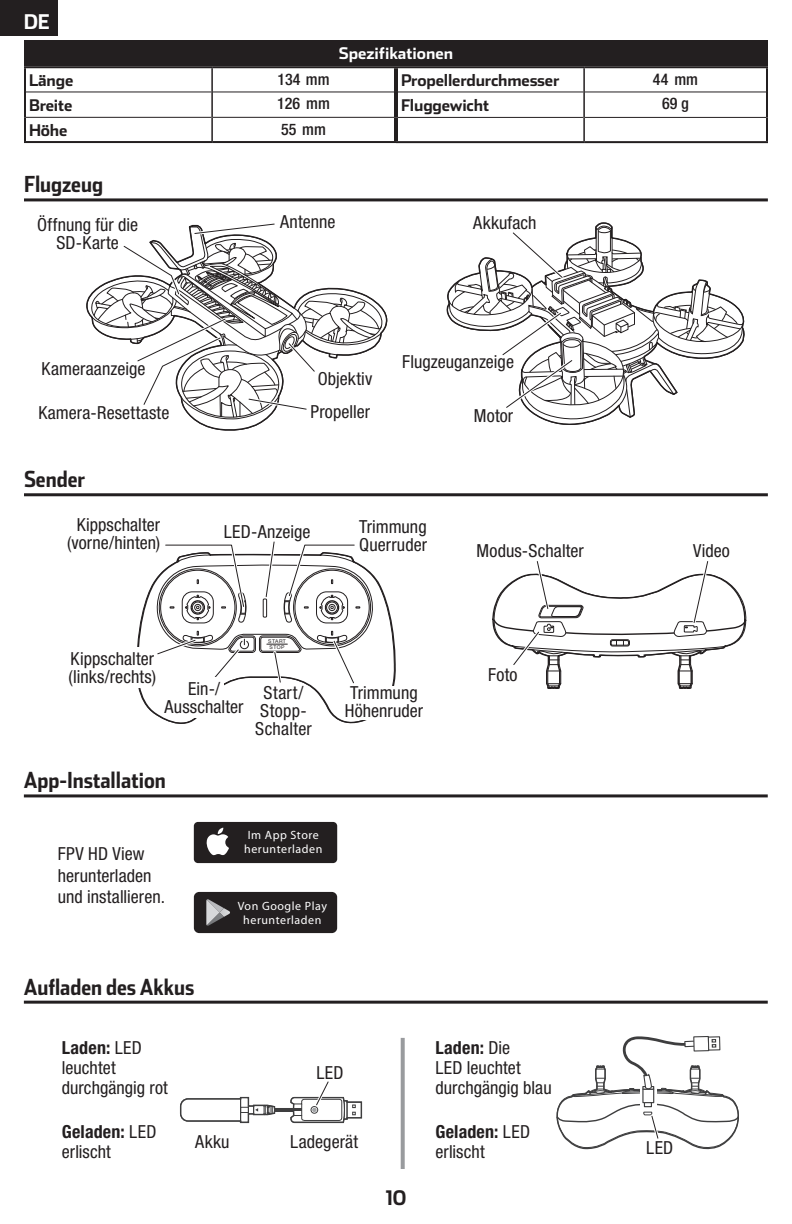
<style>
.page{position:relative;width:792px;height:1224px;background:#fff}
.page>*{position:absolute;margin:0;border:0;box-sizing:border-box;transform-origin:0 0}
.Header__Small_Layout{font:700 22px "Stainless Cond";color:#231f20}
.t1{font:700 20.2px "Stainless";color:#fff}
.t2{font:700 20px "Stainless";color:#231f20}
.Header__Small_Layout-2{font:condensed 18px/18px "Helvetica Neue LT Std";letter-spacing:.005em;color:#231f20}
.Body{font:700 16px "Stainless";letter-spacing:-.01em;color:#231f20}
.Body-2{font:500 condensed 16px "Helvetica Neue LT Std";color:#231f20}
.t3{font:700 16px "Stainless";color:#fff}
.Header__Small_Layout-3{font:12px/14px "Myriad Pro";letter-spacing:.045em;color:#fff}
.t4{font:5.2px/6.2px "Helvetica Neue LT Std";letter-spacing:.08em;color:#231f20}
.s1{font-weight:700}
</style>
<div class="page">
<div style="left:0;top:0;width:58px;height:35px;background:#231f20"></div>
<hr style="left:26px;top:91px;width:185px;height:1px;background:#231f20">
<hr style="left:213px;top:91px;width:181px;height:1px;background:#231f20">
<hr style="left:26px;top:117px;width:185px;height:1px;background:#231f20">
<hr style="left:213px;top:117px;width:181px;height:1px;background:#231f20">
<hr style="left:24px;top:66px;width:188px;height:2px;background:#231f20">
<hr style="left:24px;top:68px;width:2px;height:24px;background:#231f20">
<hr style="left:212px;top:66px;width:184px;height:2px;background:#231f20">
<hr style="left:394px;top:68px;width:2px;height:24px;background:#231f20">
<hr style="left:24px;top:92px;width:2px;height:25px;background:#231f20">
<hr style="left:394px;top:92px;width:2px;height:25px;background:#231f20">
<hr style="left:24px;top:117px;width:2px;height:24px;background:#231f20">
<hr style="left:394px;top:117px;width:2px;height:24px;background:#231f20">
<hr style="left:24px;top:141px;width:188px;height:2px;background:#231f20">
<hr style="left:212px;top:141px;width:184px;height:2px;background:#231f20">
<hr style="left:211px;top:68px;width:2px;height:24px;background:#231f20">
<hr style="left:211px;top:92px;width:2px;height:25px;background:#231f20">
<hr style="left:211px;top:117px;width:2px;height:24px;background:#231f20">
<hr style="left:398px;top:91px;width:185px;height:1px;background:#231f20">
<hr style="left:585px;top:91px;width:181px;height:1px;background:#231f20">
<hr style="left:398px;top:117px;width:185px;height:1px;background:#231f20">
<hr style="left:585px;top:117px;width:181px;height:1px;background:#231f20">
<hr style="left:766px;top:68px;width:2px;height:24px;background:#231f20">
<hr style="left:766px;top:92px;width:2px;height:25px;background:#231f20">
<hr style="left:766px;top:117px;width:2px;height:24px;background:#231f20">
<hr style="left:396px;top:141px;width:188px;height:2px;background:#231f20">
<hr style="left:584px;top:141px;width:184px;height:2px;background:#231f20">
<hr style="left:396px;top:66px;width:188px;height:2px;background:#231f20">
<hr style="left:584px;top:66px;width:184px;height:2px;background:#231f20">
<hr style="left:583px;top:68px;width:2px;height:24px;background:#231f20">
<hr style="left:583px;top:92px;width:2px;height:25px;background:#231f20">
<hr style="left:583px;top:117px;width:2px;height:24px;background:#231f20">
<hr style="left:396px;top:68px;width:2px;height:24px;background:#231f20">
<hr style="left:396px;top:92px;width:2px;height:25px;background:#231f20">
<hr style="left:396px;top:117px;width:2px;height:24px;background:#231f20">
<div style="left:25px;top:41px;width:742px;height:24px;background:#231f20"></div>
<div style="left:24px;top:40px;width:744px;height:26px;border:2px solid #231f20"></div>
<div style="left:194px;top:822px;width:143px;height:41px;background:#231f20;border-radius:4px"></div>
<svg style="left:206px;top:828px;width:23px;height:27px"></svg>
<div style="left:194px;top:892px;width:143px;height:41px;background:#231f20;border-radius:5px"></div>
<svg style="left:206px;top:899px;width:24px;height:27px"></svg>
<svg style="left:556px;top:1036px;width:183px;height:114px"></svg>
<svg style="left:180px;top:1081px;width:183px;height:43px"></svg>
<svg style="left:401px;top:1038px;width:4px;height:131px"></svg>
<svg style="left:86px;top:223px;width:302px;height:208px"></svg>
<svg style="left:446px;top:223px;width:299px;height:202px"></svg>
<hr style="left:24px;top:198px;width:744px;height:3px;background:#231f20">
<hr style="left:24px;top:794px;width:744px;height:3px;background:#231f20">
<hr style="left:24px;top:1001px;width:744px;height:3px;background:#231f20">
<svg style="left:137px;top:584px;width:259px;height:140px"></svg>
<svg style="left:492px;top:561px;width:255px;height:128px"></svg>
<svg style="left:152px;top:541px;width:228px;height:146px"></svg>
<hr style="left:24px;top:493px;width:744px;height:3px;background:#231f20">
<div style="left:132px;top:647px;width:14px;height:40px;background:#fff"></div>
<div style="left:192px;top:677px;width:32px;height:41px;background:#fff"></div>
<div style="left:344px;top:686px;width:57px;height:34px;background:#fff"></div>
<p class="t1" style="left:24px;top:10px;width:28px">DE</p>
<p class="Body" style="left:29px;top:70px;width:46px">Länge</p>
<p class="Body-2" style="left:277px;top:69px;width:54px">134 mm</p>
<p class="Body" style="left:29px;top:95px;width:45px">Breite</p>
<p class="Body-2" style="left:277px;top:94px;width:54px">126 mm</p>
<p class="Body" style="left:29px;top:120px;width:40px">Höhe</p>
<p class="Body-2" style="left:281px;top:120px;width:46px">55 mm</p>
<p class="t3" style="left:339px;top:44px;width:116px">Spezifikationen</p>
<p class="Body" style="left:401px;top:70px;width:160px">Propellerdurchmesser</p>
<p class="Body-2" style="left:653px;top:69px;width:47px">44 mm</p>
<p class="Body" style="left:401px;top:95px;width:90px">Fluggewicht</p>
<p class="Body-2" style="left:662px;top:94px;width:28px">69 g</p>
<p class="Header__Small_Layout" style="left:24px;top:171px;width:81px">Flugzeug</p>
<p class="Header__Small_Layout-2" style="left:37px;top:215px;width:103px;text-align:center">Öffnung für die<br>SD-Karte</p>
<p class="Header__Small_Layout-2" style="left:42px;top:360px;width:105px">Kameraanzeige</p>
<p class="Header__Small_Layout-2" style="left:280px;top:213px;width:57px">Antenne</p>
<p class="Header__Small_Layout-2" style="left:473px;top:214px;width:65px">Akkufach</p>
<p class="Header__Small_Layout-2" style="left:318px;top:370px;width:56px">Objektiv</p>
<p class="Header__Small_Layout-2" style="left:402px;top:353px;width:113px">Flugzeuganzeige</p>
<p class="Header__Small_Layout-2" style="left:38px;top:404px;width:132px">Kamera-Resettaste</p>
<p class="Header__Small_Layout-2" style="left:311px;top:402px;width:61px">Propeller</p>
<p class="Header__Small_Layout-2" style="left:474px;top:406px;width:41px">Motor</p>
<p class="Header__Small_Layout" style="left:24px;top:466px;width:63px">Sender</p>
<p class="Header__Small_Layout-2" style="left:67px;top:516px;width:95px;text-align:center">Kippschalter (vorne/hinten)</p>
<p class="Header__Small_Layout-2" style="left:224px;top:522px;width:88px">LED-Anzeige</p>
<p class="t4" style="left:268px;top:638px;width:19px">START<br>STOP</p>
<p class="Header__Small_Layout-2" style="left:359px;top:517px;width:69px">Trimmung<br>Querruder</p>
<p class="Header__Small_Layout-2" style="left:69px;top:650px;width:89px">Kippschalter (links/rechts)</p>
<p class="Header__Small_Layout-2" style="left:165px;top:679px;width:80px;text-align:center">Ein-/<br>Ausschalter</p>
<p class="Header__Small_Layout-2" style="left:255px;top:684px;width:58px;text-align:center">Start/<br>Stopp-<br>Schalter</p>
<p class="Header__Small_Layout-2" style="left:345px;top:683px;width:80px;text-align:center">Trimmung<br>Höhenruder</p>
<p class="Header__Small_Layout" style="left:24px;top:767px;width:143px">App-Installation</p>
<p class="Header__Small_Layout-2" style="left:58px;top:843px;width:109px;line-height:21.6px">FPV HD View herunterladen und installieren.</p>
<p class="Header__Small_Layout" style="left:24px;top:973px;width:172px">Aufladen des Akkus</p>
<p class="Header__Small_Layout-3" style="left:244px;top:828px;width:80px">Im App Store herunterladen</p>
<p class="Header__Small_Layout-3" style="left:238px;top:898px;width:91px;text-align:center">Von Google Play herunterladen</p>
<p class="Header__Small_Layout-2" style="left:477px;top:542px;width:109px">Modus-Schalter</p>
<p class="Header__Small_Layout-2" style="left:693px;top:542px;width:38px">Video</p>
<p class="Header__Small_Layout-2" style="left:488px;top:666px;width:31px">Foto</p>
<p class="Header__Small_Layout-2" style="left:62px;top:1037px;width:108px;line-height:20px"><span class="s1">Laden:</span> LED leuchtet durchgängig rot</p>
<p class="Header__Small_Layout-2" style="left:435px;top:1037px;width:118px;line-height:20px"><span class="s1">Laden:</span> Die<br>LED leuchtet durchgängig blau</p>
<p class="Header__Small_Layout-2" style="left:62px;top:1122px;width:96px;line-height:20px"><span class="s1">Geladen:</span> LED erlischt</p>
<p class="Header__Small_Layout-2" style="left:435px;top:1122px;width:96px;line-height:20px"><span class="s1">Geladen:</span> LED erlischt</p>
<p class="Header__Small_Layout-2" style="left:316px;top:1064px;width:29px">LED</p>
<p class="Header__Small_Layout-2" style="left:195px;top:1132px;width:36px">Akku</p>
<p class="Header__Small_Layout-2" style="left:290px;top:1132px;width:69px">Ladegerät</p>
<p class="t2" style="left:386px;top:1185px;width:22px">10</p>
<p class="Header__Small_Layout-2" style="left:646px;top:1139px;width:29px">LED</p>
</div>
